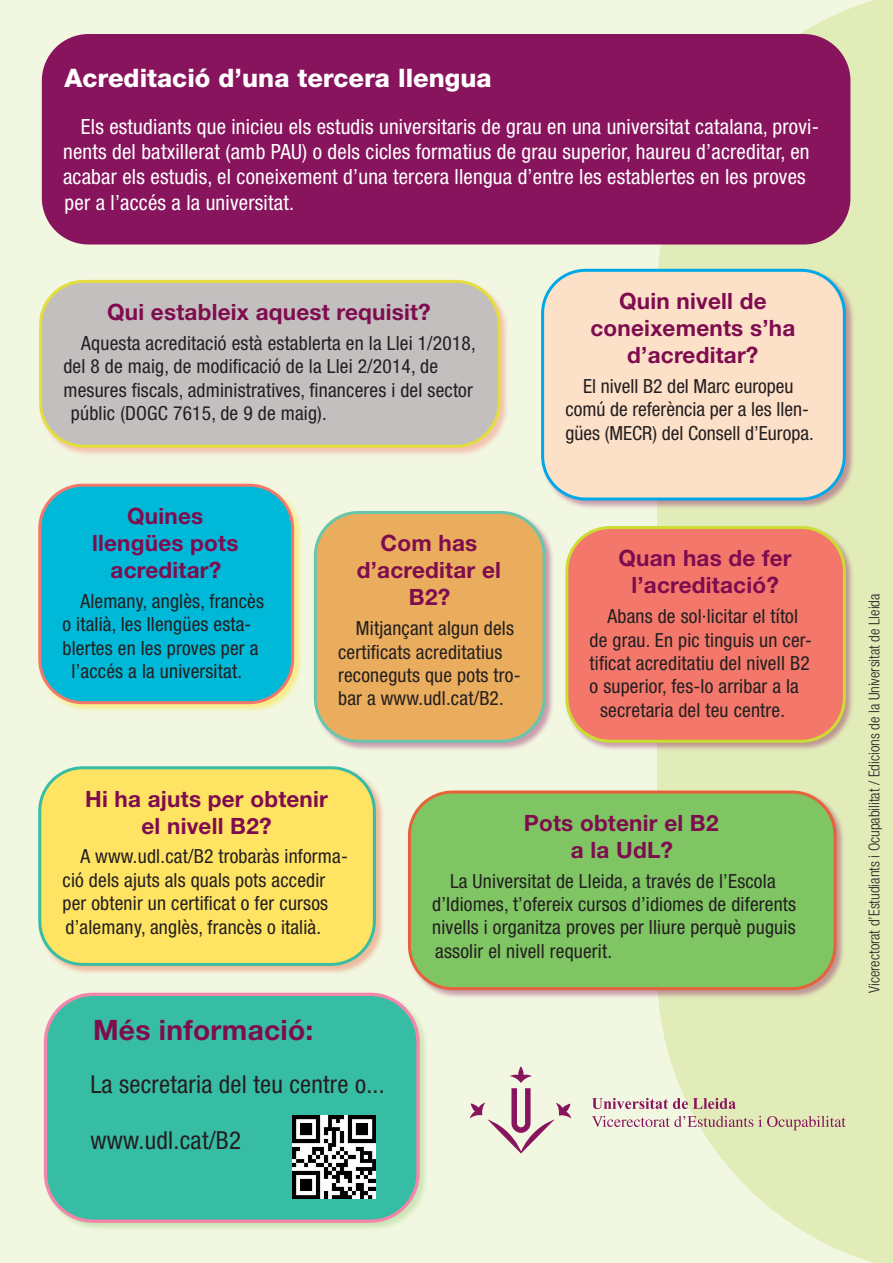
<style>
.page{position:relative;width:893px;height:1263px;background:#fff}
.page>*{position:absolute;margin:0;border:0;box-sizing:border-box;transform-origin:0 0}
.t1{font:700 28.2px "Helvetica Neue LT Std";letter-spacing:.01em;color:#7e0c4f}
.t2{font:800 25.5px "Helvetica Neue LT Std";color:#fff}
.t3{font:condensed 24.9px "Helvetica Neue LT Std";letter-spacing:.01em;color:#231f20}
.t4{font:700 22.5px/27px "Helvetica Neue LT Std";letter-spacing:.01em;color:#7e0c4f;text-align:center}
.t5{font:condensed 21px/25.2px "Helvetica Neue LT Std";letter-spacing:.01em;color:#fff}
.t6{font:condensed 19.5px/23.4px "Helvetica Neue LT Std";letter-spacing:.01em;color:#231f20}
.t7{font:300 condensed 15px "Helvetica Neue LT Std";color:#231f20}
</style>
<div class="page">
<div style="left:0;top:0;width:220px;height:1263px;background:#f2f7e1"></div>
<div style="left:220px;top:0;width:437px;height:1263px;background:#f2f7e1"></div>
<svg style="left:657px;top:0;width:236px;height:1263px;background:#e4edc0"></svg>
<div style="left:43px;top:992px;width:386px;height:240px;background:#93cc77;opacity:.4"></div>
<div style="left:45px;top:994px;width:373px;height:227px;background:#38bda5;border-radius:48px"></div>
<div style="left:44px;top:993px;width:376px;height:230px;border:3px solid #f386aa;border-radius:48px"></div>
<img style="left:293px;top:1116px;width:82px;height:82px">
<svg style="left:470px;top:1066px;width:101px;height:87px;background:#e3d8cf"></svg>
<svg style="left:592px;top:1098px;width:144px;height:11px;background:#caa8ab"></svg>
<svg style="left:592px;top:1116px;width:254px;height:14px;background:#d5c5b4"></svg>
<div style="left:42px;top:34px;width:808px;height:210px;background:#88145d;border-radius:47px"></div>
<div style="left:39px;top:279px;width:471px;height:178px;background:#f3786b;opacity:.4"></div>
<div style="left:41px;top:281px;width:458px;height:165px;background:#c3bfbe;border-radius:43px"></div>
<div style="left:39px;top:280px;width:462px;height:168px;border:3px solid #e3de3d;border-radius:43px"></div>
<div style="left:313px;top:510px;width:242px;height:242px;background:#88145d;opacity:.4"></div>
<div style="left:315px;top:512px;width:229px;height:229px;background:#eaac5d;border-radius:43px"></div>
<div style="left:314px;top:511px;width:232px;height:232px;border:3px solid #6ac6ab;border-radius:43px"></div>
<div style="left:38px;top:483px;width:265px;height:230px;background:#ffdb01;opacity:.4"></div>
<div style="left:40px;top:485px;width:253px;height:218px;background:#00b9d8;border-radius:43px"></div>
<div style="left:38px;top:484px;width:256px;height:220px;border:3px solid #f3786b;border-radius:43px"></div>
<div style="left:565px;top:526px;width:290px;height:226px;background:#88145d;opacity:.4"></div>
<div style="left:567px;top:527px;width:277px;height:214px;background:#f3786b;border-radius:43px"></div>
<div style="left:565px;top:526px;width:281px;height:217px;border:3px solid #cddc30;border-radius:43px"></div>
<div style="left:38px;top:766px;width:347px;height:209px;background:#e7623a;opacity:.4"></div>
<div style="left:40px;top:768px;width:334px;height:196px;background:#ffe362;border-radius:43px"></div>
<div style="left:38px;top:766px;width:338px;height:200px;border:3px solid #38bda5;border-radius:43px"></div>
<div style="left:407px;top:790px;width:439px;height:209px;background:#88145d;opacity:.4"></div>
<div style="left:409px;top:792px;width:426px;height:197px;background:#7fc563;border-radius:43px"></div>
<div style="left:408px;top:790px;width:428px;height:200px;border:3px solid #e7623a;border-radius:43px"></div>
<div style="left:541px;top:268px;width:314px;height:242px;background:#88145d;opacity:.4"></div>
<div style="left:543px;top:270px;width:301px;height:229px;background:#fde0c8;border-radius:43px"></div>
<div style="left:541px;top:269px;width:305px;height:231px;border:3px solid #00a8e6;border-radius:43px"></div>
<h2 class="t2" style="left:65px;top:63px;width:429px">Acreditació d’una tercera llengua</h2>
<p class="t5" style="left:63px;top:114px;width:757px;text-indent:18px">Els estudiants que inicieu els estudis universitaris de grau en una universitat catalana, provi&shy;nents del batxillerat (amb PAU) o dels cicles formatius de grau superior, haureu d’acreditar, en acabar els estudis, el coneixement d’una tercera llengua d’entre les establertes en les proves per a l’accés a la universitat.</p>
<p class="t4" style="left:107px;top:298px;width:325px">Qui estableix aquest requisit?</p>
<p class="t6" style="left:81px;top:331px;width:396px">Aquesta acreditació està establerta en la Llei 1/2018,</p>
<p class="t6" style="left:63px;top:355px;width:376px">del 8 de maig, de modificació de la Llei 2/2014, de</p>
<p class="t6" style="left:63px;top:378px;width:411px">mesures fiscals, administratives, financeres i del sector</p>
<p class="t6" style="left:71px;top:401px;width:257px">públic (DOGC 7615, de 9 de maig).</p>
<p class="t4" style="left:92px;top:502px;width:148px">Quines llengües pots acreditar?</p>
<p class="t6" style="left:80px;top:589px;width:185px">Alemany, anglès, francès</p>
<p class="t6" style="left:63px;top:612px;width:190px">o italià, les llengües esta-</p>
<p class="t6" style="left:63px;top:636px;width:197px">blertes en les proves per a</p>
<p class="t6" style="left:72px;top:659px;width:172px">l’accés a la universitat.</p>
<p class="t4" style="left:357px;top:529px;width:146px">Com has d’acreditar el<br>B2?</p>
<p class="t6" style="left:338px;top:616px;width:184px;text-indent:18px">Mitjançant algun dels certificats acreditatius reconeguts que pots tro&shy;bar a www.udl.cat/B2.</p>
<p class="t4" style="left:590px;top:287px;width:206px">Quin nivell de coneixements s’ha d’acreditar?</p>
<p class="t6" style="left:565px;top:374px;width:250px;text-align:center">El nivell B2 del Marc europeu comú de referència per a les llen&shy;gües (MECR) del Consell d’Europa.</p>
<p class="t4" style="left:618px;top:544px;width:175px">Quan has de fer l’acreditació?</p>
<p class="t6" style="left:607px;top:604px;width:192px">Abans de sol·licitar el títol</p>
<p class="t6" style="left:590px;top:628px;width:224px">de grau. En pic tinguis un cer-</p>
<p class="t6" style="left:590px;top:651px;width:222px">tificat acreditatiu del nivell B2</p>
<p class="t6" style="left:590px;top:675px;width:211px">o superior, fes-lo arribar a la</p>
<p class="t6" style="left:600px;top:698px;width:186px">secretaria del teu centre.</p>
<p class="t4" style="left:85px;top:784px;width:244px">Hi ha ajuts per obtenir el nivell B2?</p>
<p class="t6" style="left:63px;top:845px;width:287px;text-indent:18px">A www.udl.cat/B2 trobaràs informa&shy;ció dels ajuts als quals pots accedir per obtenir un certificat o fer cursos d’alemany, anglès, francès o italià.</p>
<h1 class="t1" style="left:93px;top:1012px;width:222px">Més informació:</h1>
<p class="t3" style="left:90px;top:1070px;width:296px">La secretaria del teu centre o...</p>
<p class="t3" style="left:90px;top:1126px;width:152px">www.udl.cat/B2</p>
<p class="t4" style="left:524px;top:809px;width:196px">Pots obtenir el B2 a la UdL?</p>
<p class="t6" style="left:432px;top:869px;width:365px;text-indent:18px">La Universitat de Lleida, a través de l’Escola d’Idiomes, t’ofereix cursos d’idiomes de diferents nivells i organitza proves per lliure perquè puguis assolir el nivell requerit.</p>
<p class="t7" style="left:865px;top:993px;width:401px;rotate:-90deg">Vicerectorat d’Estudiants i Ocupabilitat / Edicions de la Universitat de Lleida</p>
</div>
